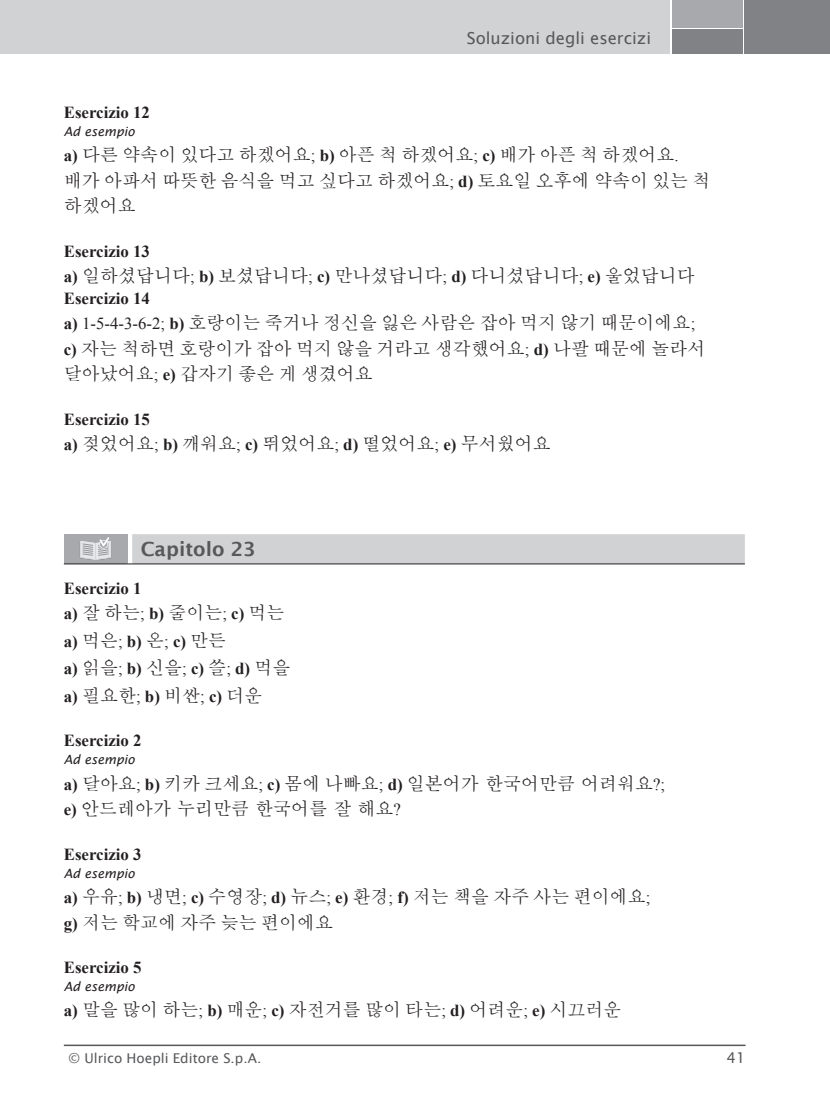
<style>
.page{position:relative;width:830px;height:1106px;background:#fff}
.page>*{position:absolute;margin:0;border:0;box-sizing:border-box;transform-origin:0 0}
.t1{font:600 19.5px "Lucida Sans";color:#57585a}
.t2{font:18px/25.5px "Batang";color:#231f20}
.t3{font:700 16.8px/27.6px "Times New Roman";color:#231f20}
.t4{font:16.5px "Lucida Sans";color:#57585a}
.t5{font:15px "Lucida Sans";color:#57585a}
.t6{font:13.5px "Lucida Sans";color:#57585a}
.t7{font:italic 12.75px "Lucida Sans";color:#231f20}
.s1{font-family:"Times New Roman";font-weight:700;font-size:16.8px}
.s2{font-family:"Times New Roman";font-size:16.8px}
.s3{font-family:"Batang";font-weight:400;font-size:18px}
.s4{font-weight:400}
</style>
<div class="page">
<div style="left:671px;top:0;width:71px;height:27px;background:#a8a9ad"></div>
<div style="left:671px;top:29px;width:71px;height:25px;background:#808285"></div>
<div style="left:744px;top:0;width:85px;height:54px;background:#808285"></div>
<div style="left:0;top:0;width:669px;height:54px;background:#d1d2d4"></div>
<hr style="left:64px;top:1044px;width:681px;height:2px;background:#57585a">
<div style="left:64px;top:534px;width:64px;height:30px;background:#a8a9ad"></div>
<hr style="left:64px;top:563px;width:64px;height:1px;background:#231f20">
<div style="left:128px;top:534px;width:616px;height:30px;background:#d1d2d4"></div>
<hr style="left:132px;top:563px;width:526px;height:1px;background:#231f20">
<hr style="left:658px;top:563px;width:86px;height:1px;background:#231f20">
<svg style="left:80px;top:537px;width:31px;height:24px"></svg>
<p class="t4" style="left:466px;top:29px;width:186px">Soluzioni degli esercizi</p>
<p class="t3" style="left:64px;top:98px;width:88px">Esercizio 12</p>
<p class="t7" style="left:64px;top:124px;width:72px">Ad esempio</p>
<p class="t2" style="left:64px;top:142px;width:648px"><span class="s1">a)</span> 다른 약속이 있다고 하겠어요<span class="s2">;</span> <span class="s1">b)</span> 아픈 척 하겠어요<span class="s2">;</span> <span class="s1">c)</span> 배가 아픈 척 하겠어요<span class="s2">. </span>배가 아파서 따뜻한 음식을 먹고 싶다고 하겠어요<span class="s2">;</span> <span class="s1">d)</span> 토요일 오후에 약속이 있는 척 하겠어요</p>
<p class="t3" style="left:64px;top:237px;width:88px">Esercizio 13</p>
<p class="t2" style="left:64px;top:263px;width:632px"><span class="s1">a)</span> 일하셨답니다<span class="s2">;</span> <span class="s1">b)</span> 보셨답니다<span class="s2">;</span> <span class="s1">c)</span> 만나셨답니다<span class="s2">;</span> <span class="s1">d)</span> 다니셨답니다<span class="s2">;</span> <span class="s1">e)</span> 울었답니다</p>
<p class="t3" style="left:64px;top:284px;width:88px">Esercizio 14</p>
<p class="t2" style="left:64px;top:310px;width:643px"><span class="s1">a)</span> <span class="s2">1-5-4-3-6-2;</span> <span class="s1">b)</span> 호랑이는 죽거나 정신을 잃은 사람은 잡아 먹지 않기 때문이에요<span class="s2">; </span><span class="s1">c)</span> 자는 척하면 호랑이가 잡아 먹지 않을 거라고 생각했어요<span class="s2">;</span> <span class="s1">d)</span> 나팔 때문에 놀라서 달아났어요<span class="s2">;</span> <span class="s1">e)</span> 갑자기 좋은 게 생겼어요</p>
<p class="t3" style="left:64px;top:405px;width:88px">Esercizio 15</p>
<p class="t2" style="left:64px;top:431px;width:488px"><span class="s1">a)</span> 젖었어요<span class="s2">;</span> <span class="s1">b)</span> 깨워요<span class="s2">;</span> <span class="s1">c)</span> 뛰었어요<span class="s2">;</span> <span class="s1">d)</span> 떨었어요<span class="s2">;</span> <span class="s1">e)</span> 무서웠어요</p>
<p class="t1" style="left:141px;top:538px;width:116px">Capitolo 23</p>
<p class="t3" style="left:64px;top:573px;width:79px">Esercizio 1</p>
<p class="t2" style="left:64px;top:600px;width:222px"><span class="s1">a)</span> 잘 하는<span class="s2">;</span> <span class="s1">b)</span> 줄이는<span class="s2">;</span> <span class="s1">c)</span> 먹는</p>
<p class="t3" style="left:64px;top:627px;width:228px">a) <span class="s3">먹은</span><span class="s4">;</span> b) <span class="s3">온</span><span class="s4">;</span> c) <span class="s3">만든<br></span>a) <span class="s3">읽을</span><span class="s4">;</span> b) <span class="s3">신을</span><span class="s4">;</span> c) <span class="s3">쓸</span><span class="s4">;</span> d) <span class="s3">먹을</span></p>
<p class="t2" style="left:64px;top:683px;width:200px"><span class="s1">a)</span> 필요한<span class="s2">;</span> <span class="s1">b)</span> 비싼<span class="s2">;</span> <span class="s1">c)</span> 더운</p>
<p class="t3" style="left:64px;top:726px;width:79px">Esercizio 2</p>
<p class="t7" style="left:64px;top:752px;width:72px">Ad esempio</p>
<p class="t2" style="left:64px;top:770px;width:602px"><span class="s1">a)</span> 달아요<span class="s2">;</span> <span class="s1">b)</span> 키카 크세요<span class="s2">;</span> <span class="s1">c)</span> 몸에 나빠요<span class="s2">;</span> <span class="s1">d)</span> 일본어가 한국어만큼 어려워요<span class="s2">?; </span><span class="s1">e)</span> 안드레아가 누리만큼 한국어를 잘 해요<span class="s2">?</span></p>
<p class="t3" style="left:64px;top:839px;width:79px">Esercizio 3</p>
<p class="t7" style="left:64px;top:865px;width:72px">Ad esempio</p>
<p class="t2" style="left:64px;top:884px;width:588px"><span class="s1">a)</span> 우유<span class="s2">;</span> <span class="s1">b)</span> 냉면<span class="s2">;</span> <span class="s1">c)</span> 수영장<span class="s2">;</span> <span class="s1">d)</span> 뉴스<span class="s2">;</span> <span class="s1">e)</span> 환경<span class="s2">;</span> <span class="s1">f)</span> 저는 책을 자주 사는 편이에요<span class="s2">; </span><span class="s1">g)</span> 저는 학교에 자주 늦는 편이에요</p>
<p class="t3" style="left:64px;top:953px;width:79px">Esercizio 5</p>
<p class="t7" style="left:64px;top:979px;width:72px">Ad esempio</p>
<p class="t2" style="left:64px;top:997px;width:559px"><span class="s1">a)</span> 말을 많이 하는<span class="s2">;</span> <span class="s1">b)</span> 매운<span class="s2">;</span> <span class="s1">c)</span> 자전거를 많이 타는<span class="s2">;</span> <span class="s1">d)</span> 어려운<span class="s2">;</span> <span class="s1">e)</span> 시끄러운</p>
<p class="t6" style="left:69px;top:1050px;width:194px">© Ulrico Hoepli Editore S.p.A.</p>
<p class="t5" style="left:726px;top:1049px;width:20px">41</p>
</div>
